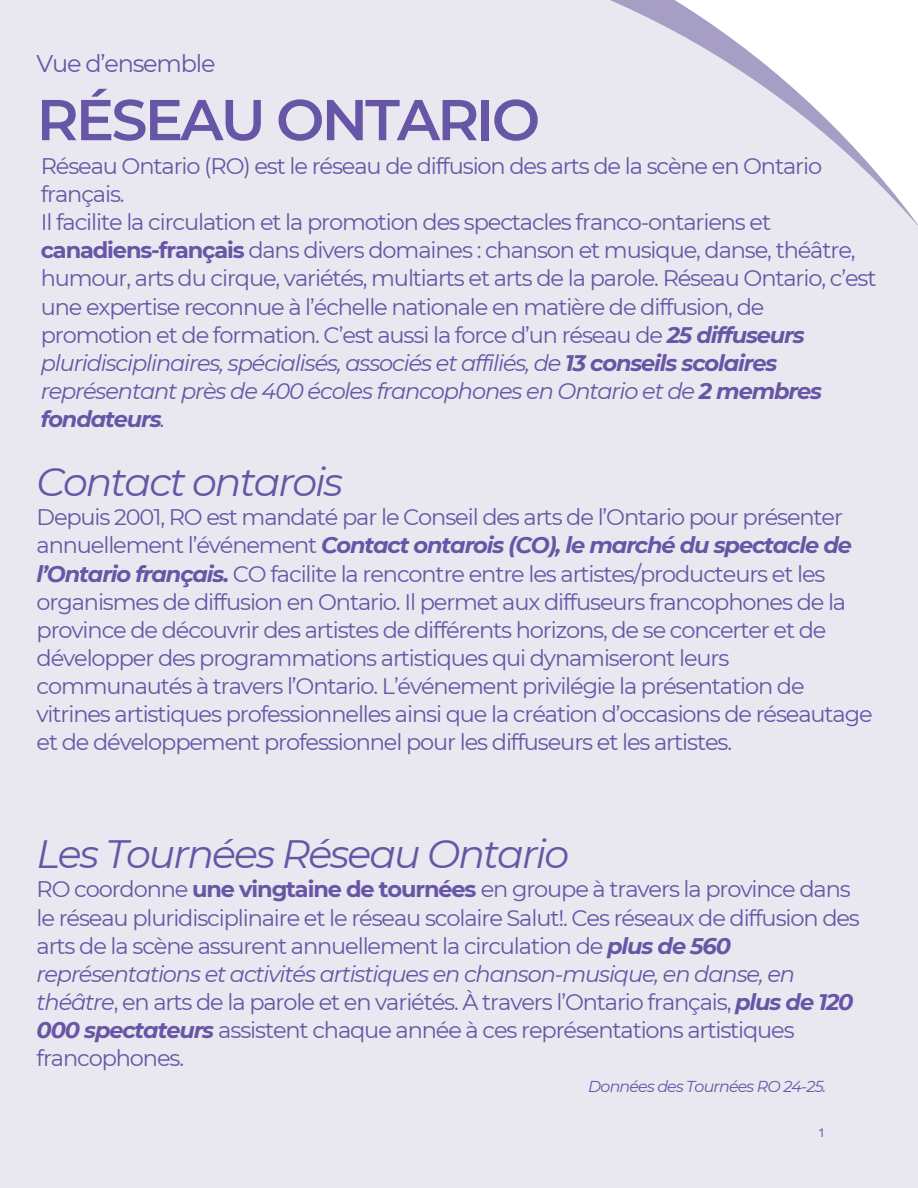
<style>
.page{position:relative;width:918px;height:1188px;background:#e9e7f0}
.page>*{position:absolute;margin:0;border:0;box-sizing:border-box;transform-origin:0 0}
.t1{font:600 57.45px "Montserrat";letter-spacing:-.05em;color:#6756a5}
.t2{font:italic 39.6px "Montserrat";letter-spacing:-.05em;color:#6756a5}
.t3{font:24px "Montserrat";letter-spacing:-.05em;color:#6756a5}
.t4{font:22.5px/28.2px "Montserrat";letter-spacing:-.05em;color:#6756a5}
.t5{font:italic 15.9px "Montserrat";letter-spacing:-.05em;color:#6756a5}
.t6{font:11.25px "Open Sauce One";color:#6756a5}
.s1{font-weight:700}
.s2{font-weight:700;font-style:italic}
.s3{font-style:italic}
</style>
<div class="page">
<h3 class="t3" style="left:37px;top:49px;width:181px">Vue d’ensemble</h3>
<h1 class="t1" style="left:37px;top:85px;width:505px">RÉSEAU ONTARIO</h1>
<h3 class="t4" style="left:41px;top:152px;width:837px">Réseau Ontario (RO) est le réseau de diffusion des arts de la scène en Ontario français.<br>Il facilite la circulation et la promotion des spectacles franco-ontariens et <span class="s1">canadiens-français</span> dans divers domaines : chanson et musique, danse, théâtre, humour, arts du cirque, variétés, multiarts et arts de la parole. Réseau Ontario, c’est une expertise reconnue à l’échelle nationale en matière de diffusion, de promotion et de formation. C’est aussi la force d’un réseau de <span class="s2">25 diffuseurs </span><span class="s3">pluridisciplinaires, spécialisés, associés et affiliés, de</span> <span class="s2">13 conseils scolaires </span><span class="s3">représentant près de 400 écoles francophones en Ontario et de</span> <span class="s2">2 membres fondateurs</span><span class="s3">.</span></h3>
<h2 class="t2" style="left:37px;top:458px;width:308px">Contact ontarois</h2>
<h2 class="t4" style="left:37px;top:503px;width:838px">Depuis 2001, RO est mandaté par le Conseil des arts de l’Ontario pour présenter annuellement l’événement <span class="s2">Contact ontarois (CO), le marché du spectacle de l’Ontario français.</span> CO facilite la rencontre entre les artistes/producteurs et les organismes de diffusion en Ontario. Il permet aux diffuseurs francophones de la province de découvrir des artistes de différents horizons, de se concerter et de développer des programmations artistiques qui dynamiseront leurs communautés à travers l’Ontario. L’événement privilégie la présentation de vitrines artistiques professionnelles ainsi que la création d’occasions de réseautage et de développement professionnel pour les diffuseurs et les artistes.</h2>
<h3 class="t2" style="left:37px;top:830px;width:534px">Les Tournées Réseau Ontario</h3>
<p class="t4" style="left:37px;top:875px;width:825px">RO coordonne <span class="s1">une vingtaine de tournées</span> en groupe à travers la province dans le réseau pluridisciplinaire et le réseau scolaire Salut!. Ces réseaux de diffusion des arts de la scène assurent annuellement la circulation de <span class="s2">plus de 560 </span><span class="s3">représentations et activités artistiques en chanson-musique, en danse, en théâtre</span>, en arts de la parole et en variétés. À travers l’Ontario français, <span class="s2">plus de 120<br>000 spectateurs</span> assistent chaque année à ces représentations artistiques francophones.</p>
<p class="t5" style="left:588px;top:1077px;width:239px">Données des Tournées RO 24-25.</p>
<p class="t6" style="left:819px;top:1126px;width:6px">1</p>
</div>
